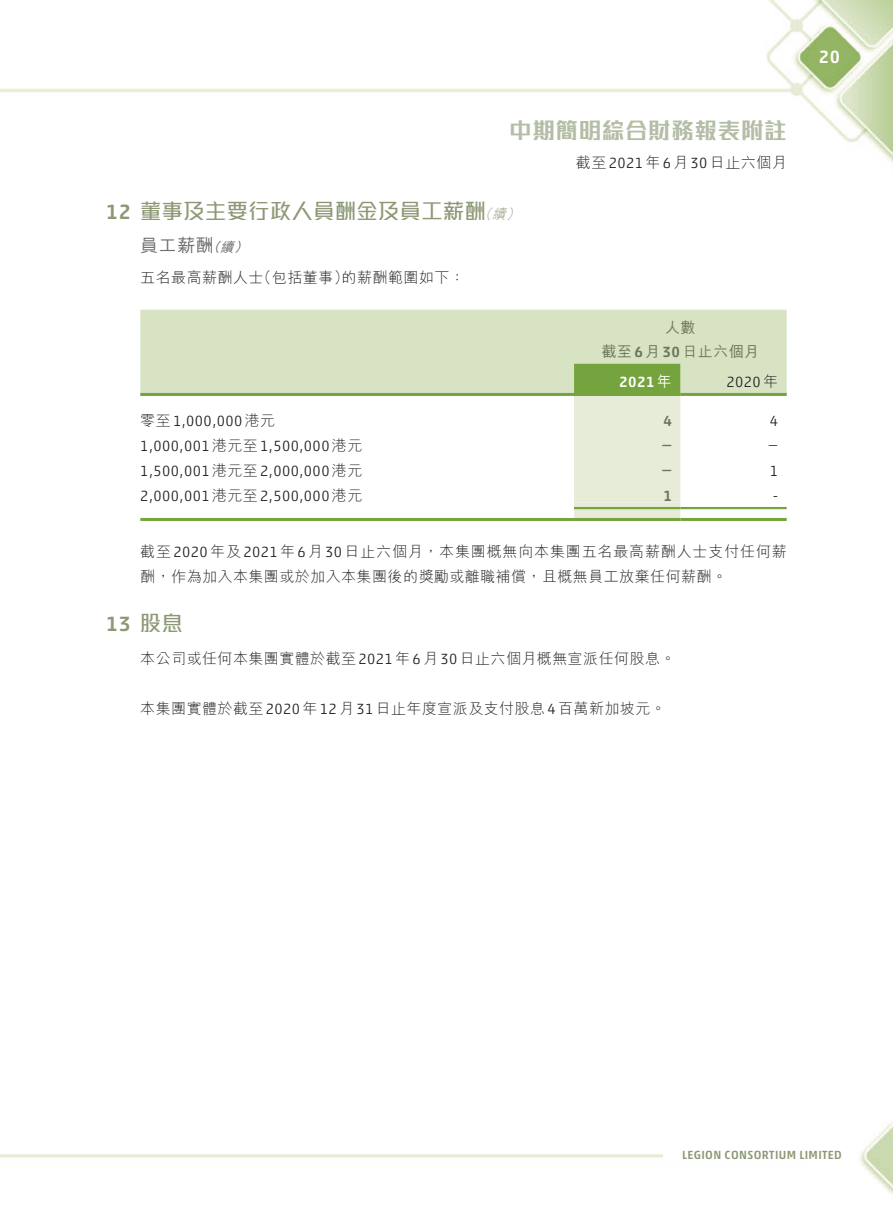
<style>
.page{position:relative;width:893px;height:1212px;background:#fff}
.page>*{position:absolute;margin:0;border:0;box-sizing:border-box;transform-origin:0 0}
.t1{font:700 22.5px "M Stiff Hei HK";letter-spacing:.03em;color:#b4bda5}
._3__標題{font:500 21px "M Stiff Hei HK";letter-spacing:.03em;color:#8d9876}
._3__標題-2{font:500 21px "Akko Pro";color:#8d9876}
._4__副標題{font:500 18px "M Hei HK";color:#6c6d70}
.t2{font:500 18px "Akko Pro";color:#fff}
._1__內文{font:300 15px/24.8px "M Hei HK";letter-spacing:.03em;color:#231f20}
._1__內文-2{font:300 15px "Akko Pro";letter-spacing:.03em;color:#231f20}
._1__內文-3{font:500 15px "M Hei HK";letter-spacing:.03em;color:#6b755b}
._1__內文-4{font:500 15px "Akko Pro";color:#fff}
._1__內文-5{font:500 15px "Akko Pro";color:#6b755b}
._3__標題-3{font:italic 300 13.5px "M Hei HK";color:#8d9876}
._4__副標題-2{font:italic 700 13.5px "M Hei HK";color:#6c6d70}
._4__副標題-3{font:italic 500 13.5px "M Hei HK";color:#6c6d70}
.t3{font:500 12px "Akko Pro";letter-spacing:.03em;color:#8d9876}
.s1{font-family:"Akko Pro"}
.s2{font-family:"M Hei HK"}
</style>
<div class="page">
<img style="left:1px;top:0;width:892px;height:1194px">
<div style="left:663px;top:1139px;width:179px;height:21px;background:#fff"></div>
<div style="left:140px;top:310px;width:647px;height:83px;background:#d8e3c4"></div>
<svg style="left:574px;top:364px;width:106px;height:154px;background:#cfddb8"></svg>
<hr style="left:140px;top:393px;width:434px;height:3px;background:#75a33d">
<hr style="left:574px;top:393px;width:106px;height:3px;background:#75a33d">
<hr style="left:680px;top:393px;width:107px;height:3px;background:#75a33d">
<hr style="left:574px;top:507px;width:106px;height:2px;background:#75a33d">
<hr style="left:680px;top:507px;width:107px;height:2px;background:#75a33d">
<hr style="left:140px;top:518px;width:434px;height:3px;background:#75a33d">
<hr style="left:574px;top:518px;width:106px;height:3px;background:#75a33d">
<hr style="left:680px;top:518px;width:107px;height:3px;background:#75a33d">
<p class="_3__標題-2" style="left:106px;top:199px;width:26px">12</p>
<h1 class="t1" style="left:509px;top:120px;width:279px">中期簡明綜合財務報表附註</h1>
<p class="_1__內文" style="left:576px;top:150px;width:212px">截至<span class="s1">2021</span>年<span class="s1">6</span>月<span class="s1">30</span>日止六個月</p>
<p class="_3__標題-3" style="left:506px;top:207px;width:19px">(</p>
<p class="_3__標題" style="left:140px;top:200px;width:347px">董事及主要行政人員酬金及員工薪酬</p>
<p class="_3__標題-3" style="left:492px;top:207px;width:19px">續</p>
<p class="_3__標題-3" style="left:478px;top:207px;width:19px">（</p>
<p class="_4__副標題" style="left:140px;top:232px;width:75px">員工薪酬</p>
<p class="_4__副標題-2" style="left:206px;top:237px;width:20px">（</p>
<p class="_4__副標題-2" style="left:234px;top:237px;width:20px">(</p>
<p class="_4__副標題-3" style="left:220px;top:237px;width:20px">續</p>
<p class="_1__內文" style="left:140px;top:265px;width:125px">五名最高薪酬人士</p>
<p class="_1__內文" style="left:256px;top:265px;width:94px">（包括董事）</p>
<p class="_1__內文" style="left:342px;top:265px;width:125px">的薪酬範圍如下：</p>
<p class="_1__內文-3" style="left:665px;top:316px;width:32px">人數</p>
<p class="_1__內文-3" style="left:602px;top:341px;width:159px">截至<span class="s1">6</span>月<span class="s1">30</span>日止六個月</p>
<p class="_1__內文-2" style="left:726px;top:372px;width:53px">2020 <span class="s2">年</span></p>
<p class="_1__內文-4" style="left:619px;top:372px;width:54px">2021<span class="s2">年</span></p>
<p class="_1__內文-2" style="left:140px;top:412px;width:136px"><span class="s2">零至</span>1,000,000<span class="s2">港元</span></p>
<p class="_1__內文-5" style="left:663px;top:412px;width:10px">4</p>
<p class="_1__內文-2" style="left:770px;top:412px;width:10px">4</p>
<p class="_1__內文-2" style="left:140px;top:437px;width:224px">1,000,001<span class="s2">港元至</span>1,500,000<span class="s2">港元</span></p>
<p class="_1__內文-5" style="left:662px;top:436px;width:12px">—</p>
<p class="_1__內文-2" style="left:768px;top:436px;width:11px">—</p>
<p class="_1__內文-2" style="left:140px;top:462px;width:224px">1,500,001<span class="s2">港元至</span>2,000,000<span class="s2">港元</span></p>
<p class="_1__內文-5" style="left:662px;top:461px;width:12px">—</p>
<p class="_1__內文-2" style="left:770px;top:462px;width:10px">1</p>
<p class="_1__內文-2" style="left:140px;top:486px;width:224px">2,000,001<span class="s2">港元至</span>2,500,000<span class="s2">港元</span></p>
<p class="_1__內文-5" style="left:663px;top:486px;width:10px">1</p>
<p class="_1__內文-2" style="left:773px;top:486px;width:7px">-</p>
<p class="_3__標題-2" style="left:106px;top:611px;width:26px">13</p>
<p class="_1__內文" style="left:140px;top:539px;width:648px">截至<span class="s1">2020</span>年及<span class="s1">2021</span>年<span class="s1">6</span>月<span class="s1">30</span>日止六個月，本集團概無向本集團五名最高薪酬人士支付任何薪酬，作為加入本集團或於加入本集團後的獎勵或離職補償，且概無員工放棄任何薪酬。</p>
<p class="_3__標題" style="left:140px;top:613px;width:44px">股息</p>
<p class="_1__內文" style="left:140px;top:646px;width:537px">本公司或任何本集團實體於截至<span class="s1">2021</span>年<span class="s1">6</span>月<span class="s1">30</span>日止六個月概無宣派任何股息。</p>
<p class="_1__內文" style="left:140px;top:696px;width:527px">本集團實體於截至<span class="s1">2020</span>年<span class="s1">12</span>月<span class="s1">31</span>日止年度宣派及支付股息<span class="s1">4</span>百萬新加坡元。</p>
<p class="t2" style="left:819px;top:46px;width:22px">20</p>
<p class="t3" style="left:682px;top:1147px;width:161px">LEGION CONSORTIUM LIMITED</p>
</div>
